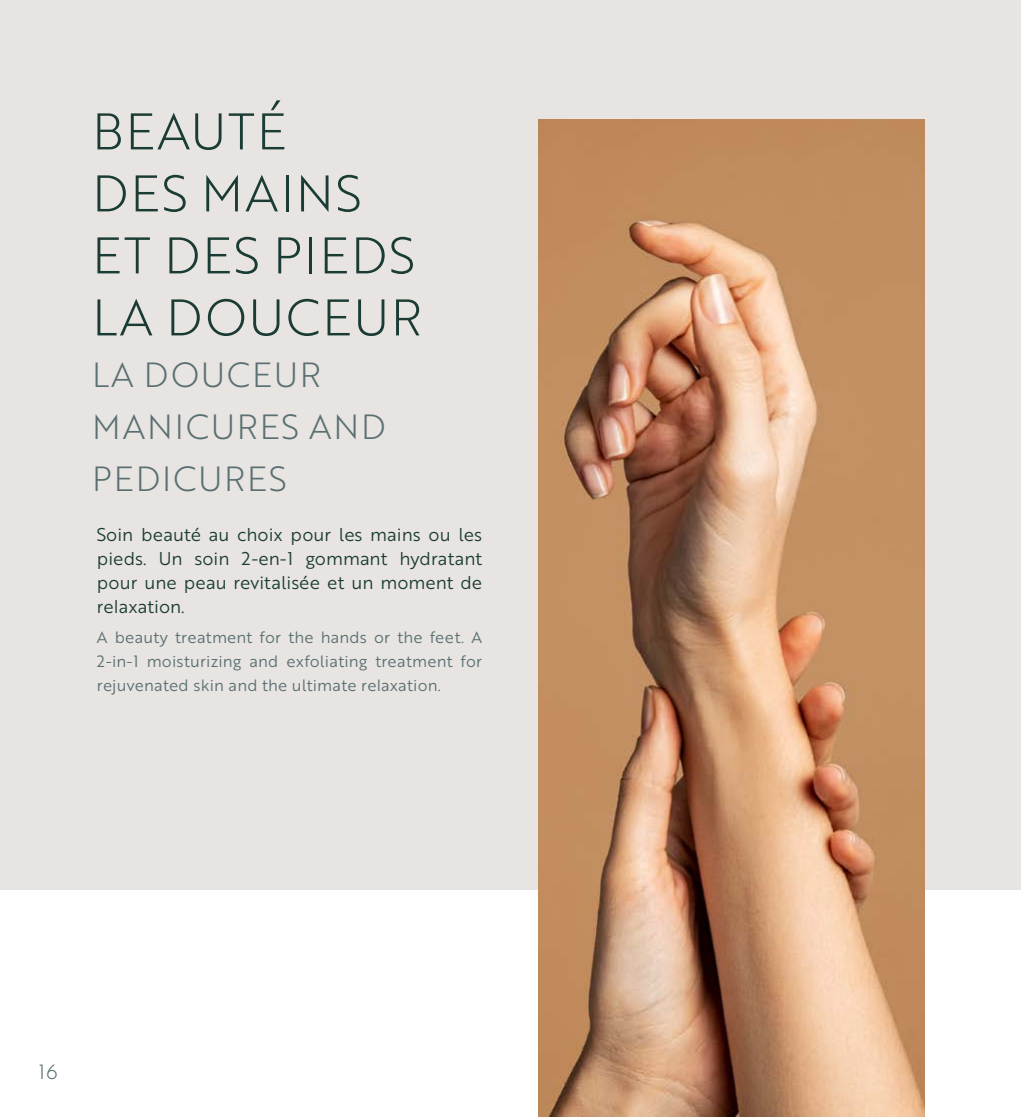
<style>
.page{position:relative;width:1021px;height:1117px;background:#fff}
.page>*{position:absolute;margin:0;border:0;box-sizing:border-box;transform-origin:0 0}
.t1{font:50px/62px "Brother 1816 Light";letter-spacing:.04em;color:#1a3c34}
.t2{font:34px/52px "Brother 1816 Light";letter-spacing:.055em;color:#596f71}
.t3{font:20px "Brother 1816 Light";color:#596f71}
.t4{font:18px/24px "Brother 1816 Book";color:#1a3c34;text-align:justify}
.t5{font:16px/24px "Brother 1816 Book";letter-spacing:.01em;color:#596f71;text-align:justify}
</style>
<div class="page">
<div style="left:0;top:0;width:1020px;height:890px;background:#e7e4e1"></div>
<img style="left:539px;top:119px;width:385px;height:998px">
<h1 class="t1" style="left:92px;top:99px;width:331px">BEAUTÉ<br>DES MAINS<br>ET DES PIEDS<br>LA DOUCEUR</h1>
<h2 class="t2" style="left:92px;top:348px;width:295px">LA DOUCEUR<br>MANICURES AND<br>PEDICURES</h2>
<p class="t4" style="left:97px;top:522px;width:387px">Soin beauté au choix pour les mains ou les pieds. Un soin 2-en-1 gommant hydratant pour une peau revitalisée et un moment de relaxation.</p>
<p class="t5" style="left:97px;top:625px;width:387px">A beauty treatment for the hands or the feet. A 2-in-1 moisturizing and exfoliating treatment for rejuvenated skin and the ultimate relaxation.</p>
<p class="t3" style="left:39px;top:1057px;width:20px">16</p>
</div>
